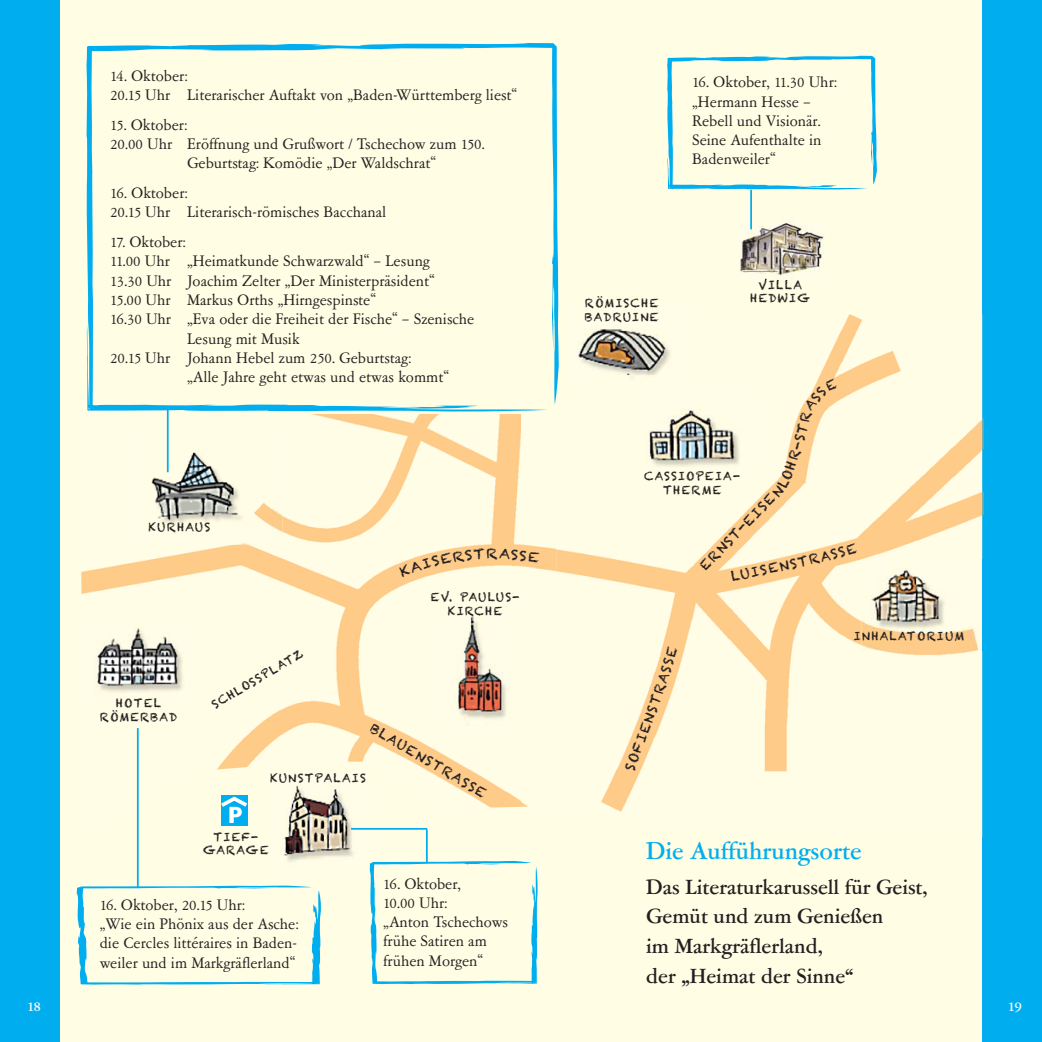
<style>
.page{position:relative;width:1042px;height:1042px;background:#fff}
.page>*{position:absolute;margin:0;border:0;box-sizing:border-box;transform-origin:0 0}
.t1{font:500 24.5px "Garamont Amst EF";color:#00aeef}
.t2{font:500 21px/29.8px "Garamont Amst EF";color:#231f20}
.t3{font:15.75px/19.2px "Garamont Amst EF Rom";color:#231f20}
.t4{font:500 14px "Garamont Amst EF";color:#fff}
.t5{font:13.47px "Chalkduster";color:#231f20}
.t6{font:13.47px "Chalkduster";color:#231f20;scale:1.1 1}
.t7{font:11.72px/13.5px "Chalkduster";letter-spacing:.1em;color:#231f20;text-align:center}
</style>
<div class="page">
<div style="left:0;top:0;width:521px;height:1042px;background:#fffde4"></div>
<div style="left:0;top:0;width:60px;height:1042px;background:#00aeef"></div>
<div style="left:521px;top:0;width:521px;height:1042px;background:#fffde4"></div>
<div style="left:982px;top:0;width:60px;height:1042px;background:#00aeef"></div>
<img style="left:81px;top:414px;width:440px;height:421px">
<img style="left:521px;top:314px;width:463px;height:523px">
<img style="left:521px;top:414px;width:35px;height:392px">
<img style="left:133px;top:433px;width:149px;height:112px">
<img style="left:137px;top:437px;width:135px;height:97px">
<img style="left:267px;top:771px;width:107px;height:64px">
<img style="left:271px;top:775px;width:92px;height:87px">
<img style="left:861px;top:559px;width:123px;height:91px">
<img style="left:865px;top:563px;width:96px;height:76px">
<img style="left:438px;top:608px;width:84px;height:134px">
<img style="left:443px;top:611px;width:68px;height:121px">
<img style="left:637px;top:392px;width:130px;height:86px">
<img style="left:641px;top:396px;width:115px;height:71px">
<img style="left:81px;top:624px;width:123px;height:85px">
<img style="left:81px;top:627px;width:112px;height:72px">
<img style="left:739px;top:219px;width:85px;height:57px">
<div style="left:74px;top:31px;width:498px;height:383px;background:#fffde4"></div>
<svg style="left:86px;top:43px;width:473px;height:371px"></svg>
<svg style="left:667px;top:56px;width:210px;height:134px"></svg>
<hr style="left:167px;top:410px;width:2px;height:62px;background:#00aeef">
<hr style="left:750px;top:190px;width:2px;height:39px;background:#00aeef">
<svg style="left:77px;top:885px;width:244px;height:100px"></svg>
<svg style="left:370px;top:860px;width:168px;height:125px"></svg>
<hr style="left:137px;top:728px;width:2px;height:160px;background:#00aeef">
<hr style="left:426px;top:829px;width:2px;height:34px;background:#00aeef">
<hr style="left:351px;top:828px;width:76px;height:1px;background:#00aeef">
<div style="left:221px;top:795px;width:27px;height:31px;background:#00aeef"></div>
<svg style="left:217px;top:794px;width:34px;height:29px"></svg>
<img style="left:572px;top:374px;width:124px;height:11px">
<img style="left:686px;top:314px;width:10px;height:60px">
<img style="left:572px;top:314px;width:114px;height:60px">
<svg style="left:399px;top:548px;width:86px;height:29px"></svg>
<svg style="left:499px;top:548px;width:41px;height:14px"></svg>
<svg style="left:768px;top:542px;width:89px;height:31px"></svg>
<svg style="left:643px;top:646px;width:34px;height:77px"></svg>
<svg style="left:777px;top:477px;width:13px;height:12px"></svg>
<svg style="left:794px;top:379px;width:44px;height:63px"></svg>
<p class="t3" style="left:110px;top:68px;width:408px">14. Oktober:<br>20.15 Uhr Literarischer Auftakt von „Baden-Württemberg liest“</p>
<p class="t3" style="left:110px;top:117px;width:79px">15. Oktober:</p>
<p class="t3" style="left:110px;top:136px;width:376px">20.00 Uhr Eröffnung und Grußwort / Tschechow zum 150.</p>
<p class="t3" style="left:187px;top:155px;width:250px">Geburtstag: Komödie „Der Waldschrat“</p>
<p class="t3" style="left:110px;top:185px;width:278px">16. Oktober:<br>20.15 Uhr Literarisch-römisches Bacchanal</p>
<p class="t3" style="left:110px;top:234px;width:77px">17. Oktober:</p>
<p class="t3" style="left:110px;top:253px;width:321px">11.00 Uhr „Heimatkunde Schwarzwald“ – Lesung</p>
<p class="t3" style="left:110px;top:273px;width:326px">13.30 Uhr Joachim Zelter „Der Ministerpräsident“</p>
<p class="t3" style="left:110px;top:292px;width:267px">15.00 Uhr Markus Orths „Hirngespinste“</p>
<p class="t3" style="left:110px;top:311px;width:366px">16.30 Uhr „Eva oder die Freiheit der Fische“ – Szenische</p>
<p class="t3" style="left:187px;top:330px;width:114px">Lesung mit Musik</p>
<p class="t3" style="left:110px;top:350px;width:303px">20.15 Uhr Johann Hebel zum 250. Geburtstag:</p>
<p class="t3" style="left:187px;top:369px;width:263px">„Alle Jahre geht etwas und etwas kommt“</p>
<p class="t7" style="left:149px;top:520px;width:63px">KURHAUS</p>
<p class="t6" style="left:486px;top:545px;width:12px">R</p>
<p class="t7" style="left:431px;top:590px;width:90px">EV. PAULUS-<br>KIRCHE</p>
<p class="t7" style="left:100px;top:696px;width:79px">HOTEL<br>RÖMERBAD</p>
<p class="t7" style="left:209px;top:700px;width:105px;rotate:-31deg">SCHLOSSPLATZ</p>
<p class="t5" style="left:376px;top:719px;width:134px;rotate:31deg">BLAUENSTRASSE</p>
<p class="t7" style="left:270px;top:771px;width:97px">KUNSTPALAIS</p>
<p class="t7" style="left:203px;top:831px;width:67px;line-height:12.2px">TIEF-<br>GARAGE</p>
<p class="t3" style="left:100px;top:897px;width:200px">16. Oktober, 20.15 Uhr:<br>„Wie ein Phönix aus der Asche: die Cercles littéraires in Baden&shy;weiler und im Markgräflerland“</p>
<p class="t3" style="left:383px;top:875px;width:126px">16. Oktober,<br>10.00 Uhr:<br>„Anton Tschechows frühe Satiren am frühen Morgen“</p>
<p class="t3" style="left:692px;top:74px;width:146px">16. Oktober, 11.30 Uhr: „Hermann Hesse –<br>Rebell und Visionär.<br>Seine Aufenthalte in<br>Badenweiler“</p>
<p class="t7" style="left:585px;top:296px;width:75px;text-align:left">RÖMISCHE<br>BADRUINE</p>
<p class="t7" style="left:750px;top:278px;width:62px">VILLA<br>HEDWIG</p>
<p class="t5" style="left:778px;top:477px;width:41px;rotate:-70deg">OHR-</p>
<p class="t7" style="left:644px;top:469px;width:98px">CASSIOPEIA-<br>THERME</p>
<p class="t5" style="left:697px;top:562px;width:113px;rotate:-46deg">ERNST-EISEN</p>
<p class="t5" style="left:730px;top:568px;width:38px;rotate:-11deg">LUIS</p>
<p class="t5" style="left:622px;top:767px;width:51px;rotate:-69deg">SOFIE</p>
<p class="t7" style="left:854px;top:629px;width:112px">INHALATORIUM</p>
<h1 class="t1" style="left:646px;top:841px;width:217px">Die Aufführungsorte</h1>
<h2 class="t2" style="left:646px;top:874px;width:283px">Das Literaturkarussell für Geist,<br>Gemüt und zum Genießen<br>im Markgräflerland,<br>der „Heimat der Sinne“</h2>
<p class="t4" style="left:27px;top:1001px;width:15px">18</p>
<p class="t4" style="left:1008px;top:1001px;width:15px">19</p>
</div>
